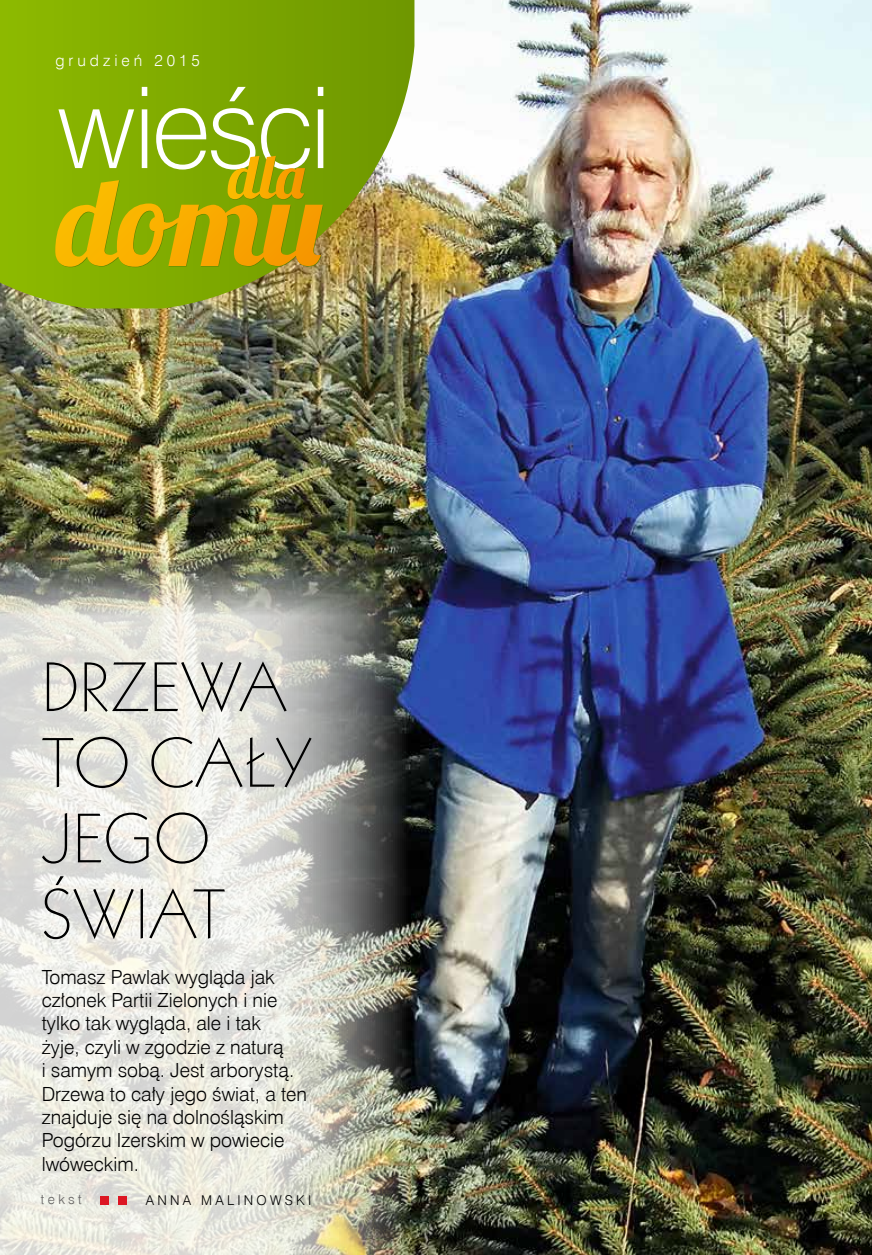
<style>
.page{position:relative;width:872px;height:1255px;background:#fff}
.page>*{position:absolute;margin:0;border:0;box-sizing:border-box;transform-origin:0 0}
.t1{font:67.95px/75.6px "Geometric 231 Lt EU";color:#000}
.t2{font:19.5px/23.4px "Swis 721 Lt EU";color:#000}
.t3{font:15.75px "Swis 721 Lt EU";letter-spacing:.25em;color:#fff}
.t4{font:13.5px "Swis 721 Lt EU";letter-spacing:.24em;color:#000}
.t5{font:13.5px "Swis 721 Lt EU";letter-spacing:.25em;color:#615f5f}
</style>
<div class="page">
<img style="left:0;top:0;width:872px;height:1254px">
<svg style="left:0;top:0;width:414px;height:308px;background:#89a717"></svg>
<svg style="left:55px;top:87px;width:268px;height:180px;background:#a8b117"></svg>
<img style="left:0;top:513px;width:437px;height:741px">
<div style="left:100px;top:1195px;width:9px;height:9px;background:#dc1623"></div>
<div style="left:118px;top:1195px;width:9px;height:9px;background:#dc1623"></div>
<p class="t3" style="left:56px;top:51px;width:146px">grudzień 2015</p>
<h1 class="t1" style="left:42px;top:647px;width:272px">DRZEWA<br>TO CAŁY<br>JEGO<br>ŚWIAT</h1>
<p class="t2" style="left:42px;top:965px;width:267px">Tomasz Pawlak wygląda jak członek Partii Zielonych i nie tylko tak wygląda, ale i tak<br>żyje, czyli w zgodzie z naturą<br>i samym sobą. Jest arborystą.<br>Drzewa to cały jego świat, a ten znajduje się na dolnośląskim<br>Pogórzu Izerskim w powiecie lwóweckim.</p>
<p class="t5" style="left:41px;top:1191px;width:43px">tekst</p>
<p class="t4" style="left:146px;top:1192px;width:167px">ANNA MALINOWSKI</p>
</div>
